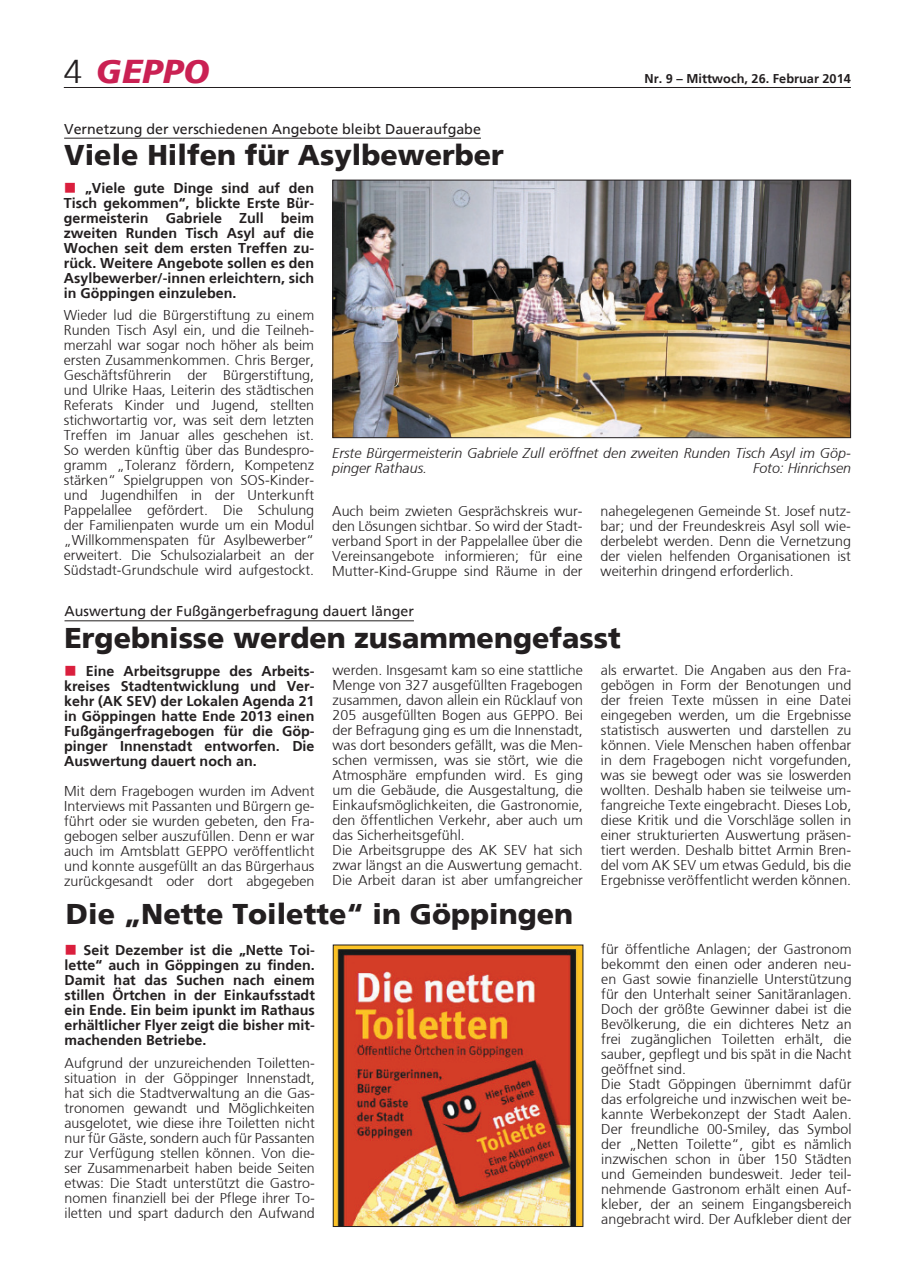
<style>
.page{position:relative;width:902px;height:1280px;background:#fff}
.page>*{position:absolute;margin:0;border:0;box-sizing:border-box;transform-origin:0 0}
.t1{font:italic 900 33px "Frutiger";letter-spacing:.01em;color:#ca2153}
.t2{font:900 28.5px "Frutiger";color:#231f20}
.t3{font:300 14.25px/15px "Frutiger";color:#231f20;text-align:justify}
.t4{font:700 14.25px/15px "Frutiger";color:#231f20;text-align:justify}
.t5{font:italic 300 14.25px/15px "Frutiger";color:#231f20}
.t6{font:14.25px "Frutiger";color:#231f20}
.t7{font:700 12.75px "Frutiger";color:#231f20}
.s1{font-weight:300;font-style:normal;color:#231f20}
.s2{color:#da1f3d}
</style>
<div class="page">
<hr style="left:64px;top:87px;width:786px;height:1px;background:#231f20">
<hr style="left:64px;top:138px;width:417px;height:1px;background:#231f20">
<img style="left:334px;top:182px;width:514px;height:254px">
<div style="left:332px;top:180px;width:518px;height:258px;border:1px solid #231f20"></div>
<hr style="left:64px;top:620px;width:350px;height:1px;background:#231f20">
<img style="left:335px;top:947px;width:246px;height:278px">
<div style="left:333px;top:945px;width:250px;height:282px;border:1px solid #231f20"></div>
<p class="t1" style="left:64px;top:52px;width:147px"><span class="s1">4</span> GEPPO</p>
<p class="t6" style="left:64px;top:120px;width:418px">Vernetzung der verschiedenen Angebote bleibt Daueraufgabe</p>
<p class="t2" style="left:64px;top:138px;width:441px">Viele Hilfen für Asylbewerber</p>
<p class="t7" style="left:644px;top:71px;width:208px">Nr. 9 – Mittwoch, 26. Februar 2014</p>
<p class="t4" style="left:64px;top:180px;width:252px"><span class="s2">■</span> „Viele gute Dinge sind auf den Tisch gekommen“, blickte Erste Bür&shy;germeisterin Gabriele Zull beim zweiten Runden Tisch Asyl auf die Wochen seit dem ersten Treffen zu&shy;rück. Weitere Angebote sollen es den Asylbewerber/-innen erleichtern, sich in Göppingen einzuleben.</p>
<p class="t3" style="left:64px;top:308px;width:252px">Wieder lud die Bürgerstiftung zu einem Runden Tisch Asyl ein, und die Teilneh&shy;merzahl war sogar noch höher als beim ersten Zusammenkommen. Chris Berger, Geschäftsführerin der Bürgerstiftung, und Ulrike Haas, Leiterin des städtischen Referats Kinder und Jugend, stellten stichwortartig vor, was seit dem letzten Treffen im Januar alles geschehen ist.<br>So werden künftig über das Bundespro&shy;gramm „Toleranz fördern, Kompetenz stärken“ Spielgruppen von SOS-Kinder&shy;und Jugendhilfen in der Unterkunft Pappelallee gefördert. Die Schulung der Familienpaten wurde um ein Modul „Willkommenspaten für Asylbewerber“ erweitert. Die Schulsozialarbeit an der Südstadt-Grundschule wird aufgestockt.</p>
<p class="t5" style="left:332px;top:446px;width:520px">Erste Bürgermeisterin Gabriele Zull eröffnet den zweiten Runden Tisch Asyl im Göp&shy;pinger Rathaus.</p>
<p class="t5" style="left:753px;top:461px;width:100px">Foto: Hinrichsen</p>
<p class="t3" style="left:332px;top:504px;width:252px">Auch beim zwieten Gesprächskreis wur&shy;den Lösungen sichtbar. So wird der Stadt&shy;verband Sport in der Pappelallee über die Vereinsangebote informieren; für eine Mutter-Kind-Gruppe sind Räume in der</p>
<p class="t3" style="left:600px;top:504px;width:252px">nahegelegenen Gemeinde St. Josef nutz&shy;bar; und der Freundeskreis Asyl soll wie&shy;derbelebt werden. Denn die Vernetzung der vielen helfenden Organisationen ist weiterhin dringend erforderlich.</p>
<p class="t6" style="left:64px;top:603px;width:351px">Auswertung der Fußgängerbefragung dauert länger</p>
<p class="t2" style="left:64px;top:621px;width:557px">Ergebnisse werden zusammengefasst</p>
<p class="t4" style="left:64px;top:663px;width:252px"><span class="s2">■</span> Eine Arbeitsgruppe des Arbeits&shy;kreises Stadtentwicklung und Ver&shy;kehr (AK SEV) der Lokalen Agenda 21 in Göppingen hatte Ende 2013 einen Fußgängerfragebogen für die Göp&shy;pinger Innenstadt entworfen. Die Auswertung dauert noch an.</p>
<p class="t3" style="left:64px;top:783px;width:252px">Mit dem Fragebogen wurden im Advent Interviews mit Passanten und Bürgern ge&shy;führt oder sie wurden gebeten, den Fra&shy;gebogen selber auszufüllen. Denn er war auch im Amtsblatt GEPPO veröffentlicht und konnte ausgefüllt an das Bürgerhaus zurückgesandt oder dort abgegeben</p>
<p class="t3" style="left:332px;top:662px;width:252px">werden. Insgesamt kam so eine stattliche Menge von 327 ausgefüllten Fragebogen zusammen, davon allein ein Rücklauf von 205 ausgefüllten Bogen aus GEPPO. Bei der Befragung ging es um die Innenstadt, was dort besonders gefällt, was die Men&shy;schen vermissen, was sie stört, wie die Atmosphäre empfunden wird. Es ging um die Gebäude, die Ausgestaltung, die Einkaufsmöglichkeiten, die Gastronomie, den öffentlichen Verkehr, aber auch um das Sicherheitsgefühl.</p>
<p class="t3" style="left:332px;top:842px;width:252px">Die Arbeitsgruppe des AK SEV hat sich zwar längst an die Auswertung gemacht.<br>Die Arbeit daran ist aber umfangreicher</p>
<p class="t2" style="left:66px;top:897px;width:508px">Die „Nette Toilette“ in Göppingen</p>
<p class="t4" style="left:64px;top:942px;width:252px"><span class="s2">■</span> Seit Dezember ist die „Nette Toi&shy;lette“ auch in Göppingen zu finden.<br>Damit hat das Suchen nach einem stillen Örtchen in der Einkaufsstadt ein Ende. Ein beim ipunkt im Rathaus erhältlicher Flyer zeigt die bisher mit&shy;machenden Betriebe.</p>
<p class="t3" style="left:64px;top:1055px;width:252px">Aufgrund der unzureichenden Toiletten&shy;situation in der Göppinger Innenstadt, hat sich die Stadtverwaltung an die Gas&shy;tronomen gewandt und Möglichkeiten ausgelotet, wie diese ihre Toiletten nicht nur für Gäste, sondern auch für Passanten zur Verfügung stellen können. Von die&shy;ser Zusammenarbeit haben beide Seiten etwas: Die Stadt unterstützt die Gastro&shy;nomen finanziell bei der Pflege ihrer To&shy;iletten und spart dadurch den Aufwand</p>
<p class="t3" style="left:601px;top:662px;width:252px">als erwartet. Die Angaben aus den Fra&shy;gebögen in Form der Benotungen und der freien Texte müssen in eine Datei eingegeben werden, um die Ergebnisse statistisch auswerten und darstellen zu können. Viele Menschen haben offenbar in dem Fragebogen nicht vorgefunden, was sie bewegt oder was sie loswerden wollten. Deshalb haben sie teilweise um&shy;fangreiche Texte eingebracht. Dieses Lob, diese Kritik und die Vorschläge sollen in einer strukturierten Auswertung präsen&shy;tiert werden. Deshalb bittet Armin Bren&shy;del vom AK SEV um etwas Geduld, bis die Ergebnisse veröffentlicht werden können.</p>
<p class="t3" style="left:601px;top:942px;width:252px">für öffentliche Anlagen; der Gastronom bekommt den einen oder anderen neu&shy;en Gast sowie finanzielle Unterstützung für den Unterhalt seiner Sanitäranlagen.<br>Doch der größte Gewinner dabei ist die Bevölkerung, die ein dichteres Netz an frei zugänglichen Toiletten erhält, die sauber, gepflegt und bis spät in die Nacht geöffnet sind.</p>
<p class="t3" style="left:601px;top:1077px;width:252px">Die Stadt Göppingen übernimmt dafür das erfolgreiche und inzwischen weit be&shy;kannte Werbekonzept der Stadt Aalen.<br>Der freundliche 00-Smiley, das Symbol der „Netten Toilette“, gibt es nämlich inzwischen schon in über 150 Städten und Gemeinden bundesweit. Jeder teil&shy;nehmende Gastronom erhält einen Auf&shy;kleber, der an seinem Eingangsbereich angebracht wird. Der Aufkleber dient der</p>
</div>
